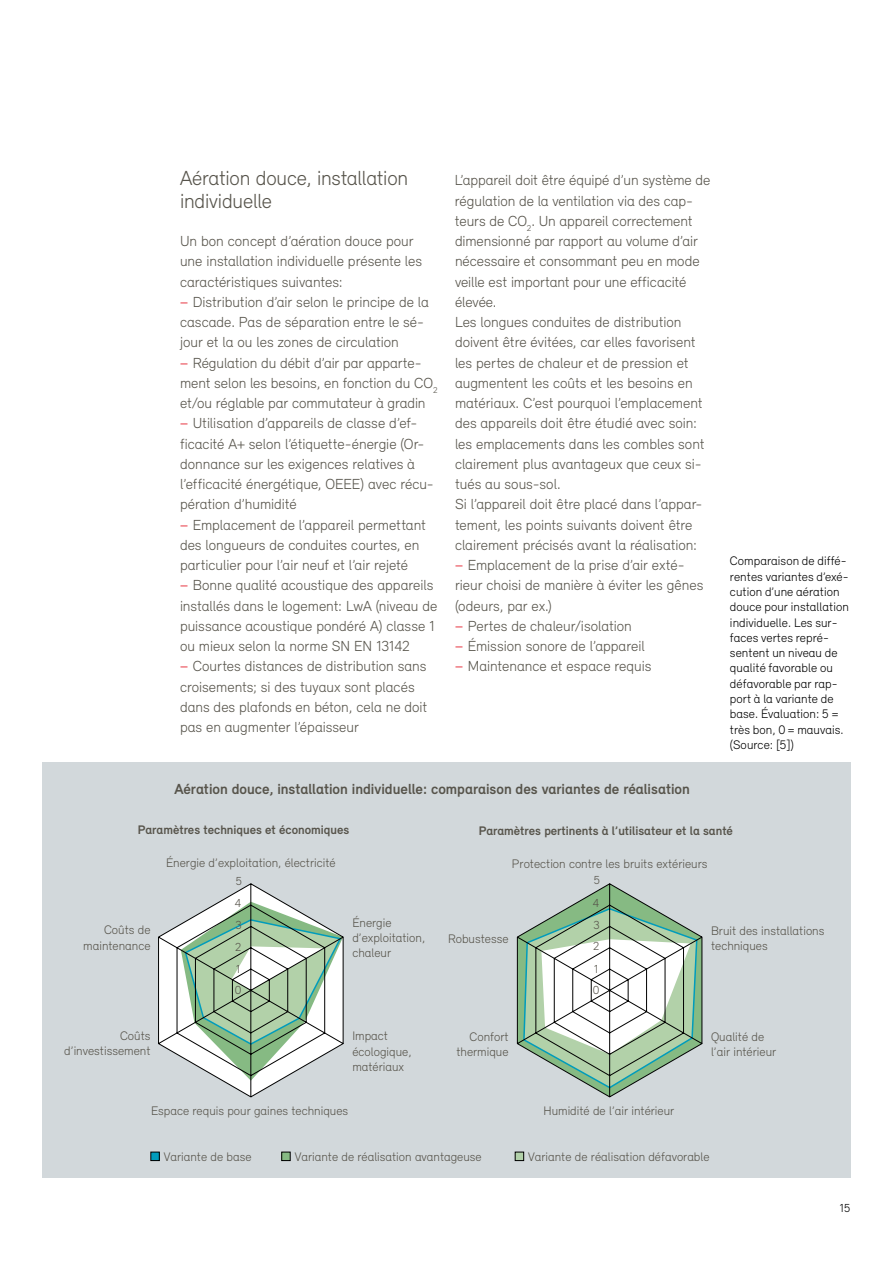
<style>
.page{position:relative;width:893px;height:1263px;background:#fff}
.page>*{position:absolute;margin:0;border:0;box-sizing:border-box;transform-origin:0 0}
.t1{font:300 21px/22.5px "Relevant";letter-spacing:-.01em;color:#57544b}
.t2{font:300 15px/20.2px "Relevant";color:#57544b}
.t3{font:700 15px "Relevant";color:#57544b}
.t4{font:300 12.75px/15.3px "Relevant";color:#57544b}
.t5{font:300 12.75px/15.3px "Relevant";letter-spacing:.005em;color:#000}
.t6{font:700 12.75px "Relevant";color:#57544b}
.t7{font:300 12px "Relevant";color:#57544b}
.t8{font:300 12px "Relevant";color:#000}
.s1{font-weight:500;color:#ed6770}
</style>
<div class="page">
<div style="left:42px;top:763px;width:808px;height:415px;background:#d2d8db"></div>
<svg style="left:158px;top:883px;width:186px;height:214px"></svg>
<svg style="left:517px;top:883px;width:186px;height:214px"></svg>
<div style="left:151px;top:1152px;width:8px;height:8px;background:#009cbc"></div>
<div style="left:151px;top:1152px;width:8px;height:9px;border:1px solid #000"></div>
<div style="left:515px;top:1152px;width:9px;height:8px;background:#b2d1a9"></div>
<div style="left:515px;top:1152px;width:9px;height:9px;border:1px solid #000"></div>
<div style="left:282px;top:1152px;width:8px;height:8px;background:#86ba83"></div>
<div style="left:282px;top:1152px;width:8px;height:9px;border:1px solid #000"></div>
<h1 class="t1" style="left:180px;top:167px;width:230px">Aération douce, installation individuelle</h1>
<p class="t2" style="left:180px;top:231px;width:259px">Un bon concept d’aération douce pour une installation individuelle présente les caractéristiques suivantes:<br><span class="s1">−</span> Distribution d’air selon le principe de la cascade. Pas de séparation entre le sé&shy;jour et la ou les zones de circulation<br><span class="s1">−</span> Régulation du débit d’air par apparte&shy;ment selon les besoins, en fonction du CO<sub>2 </sub>et/ou réglable par commutateur à gradin<br><span class="s1">−</span> Utilisation d’appareils de classe d’ef&shy;ficacité A+ selon l’étiquette-énergie (Or&shy;donnance sur les exigences relatives à l’efficacité énergétique, OEEE) avec récu&shy;pération d’humidité<br><span class="s1">−</span> Emplacement de l’appareil permettant des longueurs de conduites courtes, en particulier pour l’air neuf et l’air rejeté<br><span class="s1">−</span> Bonne qualité acoustique des appareils installés dans le logement: LwA (niveau de puissance acoustique pondéré A) classe 1 ou mieux selon la norme SN EN 13142<br><span class="s1">−</span> Courtes distances de distribution sans croisements; si des tuyaux sont placés dans des plafonds en béton, cela ne doit pas en augmenter l’épaisseur</p>
<p class="t2" style="left:455px;top:170px;width:257px">L’appareil doit être équipé d’un système de régulation de la ventilation via des cap&shy;teurs de CO<sub>2</sub>. Un appareil correctement dimensionné par rapport au volume d’air nécessaire et consommant peu en mode veille est important pour une efficacité élevée.<br>Les longues conduites de distribution doivent être évitées, car elles favorisent les pertes de chaleur et de pression et augmentent les coûts et les besoins en matériaux. C’est pourquoi l’emplacement des appareils doit être étudié avec soin: les emplacements dans les combles sont clairement plus avantageux que ceux si&shy;tués au sous-sol.<br>Si l’appareil doit être placé dans l’appar&shy;tement, les points suivants doivent être clairement précisés avant la réalisation:<br><span class="s1">−</span> Emplacement de la prise d’air exté&shy;rieur choisi de manière à éviter les gênes (odeurs, par ex.)<br><span class="s1">−</span> Pertes de chaleur/isolation<br><span class="s1">−</span> Émission sonore de l’appareil<br><span class="s1">−</span> Maintenance et espace requis</p>
<p class="t3" style="left:174px;top:780px;width:517px">Aération douce, installation individuelle: comparaison des variantes de réalisation</p>
<p class="t5" style="left:730px;top:553px;width:120px">Comparaison de diffé&shy;rentes variantes d’exé&shy;cution d’une aération douce pour installation individuelle. Les sur&shy;faces vertes repré&shy;sentent un niveau de qualité favorable ou défavorable par rap&shy;port à la variante de base. Évaluation: 5 = très bon, 0 = mauvais. (Source: [5])</p>
<p class="t6" style="left:138px;top:823px;width:213px">Paramètres techniques et économiques</p>
<p class="t6" style="left:479px;top:823px;width:256px">Paramètres pertinents à l’utilisateur et la santé</p>
<p class="t4" style="left:166px;top:855px;width:171px">Énergie d’exploitation, électricité</p>
<p class="t4" style="left:512px;top:855px;width:197px">Protection contre les bruits extérieurs</p>
<p class="t7" style="left:236px;top:873px;width:8px">5</p>
<p class="t7" style="left:594px;top:873px;width:8px">5</p>
<p class="t7" style="left:235px;top:896px;width:8px">4</p>
<p class="t7" style="left:593px;top:896px;width:8px">4</p>
<p class="t4" style="left:83px;top:922px;width:69px;text-align:right">Coûts de maintenance</p>
<p class="t7" style="left:236px;top:918px;width:8px">3</p>
<p class="t7" style="left:235px;top:939px;width:8px">2</p>
<p class="t4" style="left:352px;top:914px;width:74px">Énergie d’exploitation, chaleur</p>
<p class="t4" style="left:448px;top:930px;width:62px">Robustesse</p>
<p class="t7" style="left:593px;top:918px;width:8px">3</p>
<p class="t7" style="left:593px;top:939px;width:8px">2</p>
<p class="t4" style="left:711px;top:923px;width:115px">Bruit des installations techniques</p>
<p class="t7" style="left:236px;top:962px;width:6px">1</p>
<p class="t7" style="left:594px;top:962px;width:6px">1</p>
<p class="t7" style="left:235px;top:983px;width:8px">0</p>
<p class="t7" style="left:593px;top:983px;width:8px">0</p>
<p class="t4" style="left:64px;top:1028px;width:88px;text-align:right">Coûts d’investissement</p>
<p class="t4" style="left:352px;top:1028px;width:61px">Impact écologique, matériaux</p>
<p class="t4" style="left:456px;top:1028px;width:54px;text-align:right">Confort thermique</p>
<p class="t4" style="left:711px;top:1028px;width:67px">Qualité de l’air intérieur</p>
<p class="t4" style="left:151px;top:1102px;width:199px">Espace requis pour gaines techniques</p>
<p class="t4" style="left:543px;top:1103px;width:132px">Humidité de l’air intérieur</p>
<p class="t4" style="left:164px;top:1148px;width:89px">Variante de base</p>
<p class="t4" style="left:295px;top:1149px;width:188px">Variante de réalisation avantageuse</p>
<p class="t4" style="left:528px;top:1148px;width:183px">Variante de réalisation défavorable</p>
<p class="t8" style="left:839px;top:1201px;width:13px">15</p>
</div>
